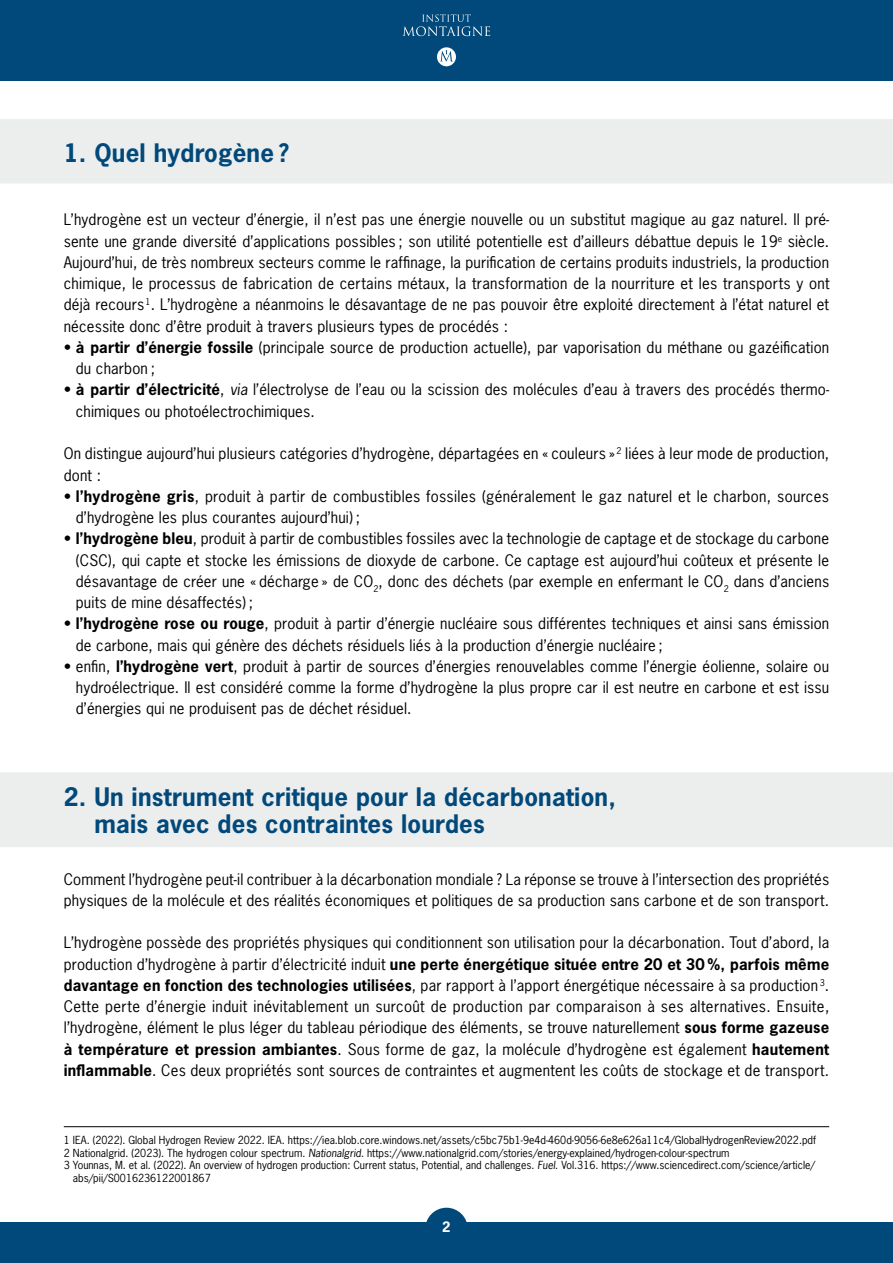
<style>
.page{position:relative;width:893px;height:1263px;background:#fff}
.page>*{position:absolute;margin:0;border:0;box-sizing:border-box;transform-origin:0 0}
._01_titre_2_lignes{font:700 24px/27px "News Gothic Std";letter-spacing:.01em;color:#00497a}
._01_titre{font:700 24px "News Gothic Std";letter-spacing:.01em;color:#00497a}
._01_texte_courant_es{font:15px/21.3px "News Gothic Std";letter-spacing:.01em;color:#000;text-align:justify}
._01_texte_courant{font:15px/21.3px "News Gothic Std";letter-spacing:.01em;color:#000}
.t1{font:700 13.5px "News Gothic Std";color:#fff}
._03_notes_bas_de_pag{font:10.5px/12.8px "News Gothic Std";color:#000}
.s1{font-weight:700}
.s2{font-style:italic}
</style>
<div class="page">
<div style="left:0;top:0;width:893px;height:81px;background:#00497a"></div>
<svg style="left:437px;top:47px;width:19px;height:19px"></svg>
<svg style="left:403px;top:14px;width:87px;height:22px"></svg>
<div style="left:0;top:1222px;width:893px;height:41px;background:#00497a"></div>
<div style="left:425px;top:1208px;width:43px;height:42px;background:#00497a;border-radius:50%"></div>
<div style="left:0;top:119px;width:893px;height:65px;background:#eceded"></div>
<div style="left:0;top:772px;width:893px;height:75px;background:#eceded"></div>
<hr style="left:64px;top:1126px;width:765px;height:1px;background:#000">
<p class="_01_titre" style="left:64px;top:137px;width:227px">1. Quel hydrogène ?</p>
<p class="_01_texte_courant_es" style="left:64px;top:209px;width:767px">L’hydrogène est un vecteur d’énergie, il n’est pas une énergie nouvelle ou un substitut magique au gaz naturel. Il pré&shy;sente une grande diversité d’applications possibles ; son utilité potentielle est d’ailleurs débattue depuis le 19<sup>e</sup> siècle.<br>Aujourd’hui, de très nombreux secteurs comme le raffinage, la purification de certains produits industriels, la production chimique, le processus de fabrication de certains métaux, la transformation de la nourriture et les transports y ont déjà recours <sup>1</sup>. L’hydrogène a néanmoins le désavantage de ne pas pouvoir être exploité directement à l’état naturel et nécessite donc d’être produit à travers plusieurs types de procédés :</p>
<p class="_01_texte_courant" style="left:76px;top:336px;width:755px;text-indent:-12px">• <span class="s1">à partir d’énergie fossile</span> (principale source de production actuelle), par vaporisation du méthane ou gazéification du charbon ;</p>
<p class="_01_texte_courant" style="left:76px;top:379px;width:755px;text-indent:-12px">• <span class="s1">à partir d’électricité</span>, <span class="s2">via</span> l’électrolyse de l’eau ou la scission des molécules d’eau à travers des procédés thermo&shy;chimiques ou photoélectrochimiques.</p>
<p class="_01_texte_courant_es" style="left:64px;top:443px;width:767px">On distingue aujourd’hui plusieurs catégories d’hydrogène, départagées en « couleurs » <sup>2</sup> liées à leur mode de production, dont :</p>
<p class="_01_texte_courant" style="left:76px;top:485px;width:755px;text-indent:-12px">• <span class="s1">l’hydrogène gris</span>, produit à partir de combustibles fossiles (généralement le gaz naturel et le charbon, sources d’hydrogène les plus courantes aujourd’hui) ;</p>
<p class="_01_texte_courant" style="left:76px;top:528px;width:755px;text-align:justify;text-indent:-12px">• <span class="s1">l’hydrogène bleu</span>, produit à partir de combustibles fossiles avec la technologie de captage et de stockage du carbone (CSC), qui capte et stocke les émissions de dioxyde de carbone. Ce captage est aujourd’hui coûteux et présente le désavantage de créer une « décharge » de CO<sub>2</sub>, donc des déchets (par exemple en enfermant le CO<sub>2</sub> dans d’anciens puits de mine désaffectés) ;</p>
<p class="_01_texte_courant" style="left:76px;top:613px;width:755px;text-indent:-12px">• <span class="s1">l’hydrogène rose ou rouge</span>, produit à partir d’énergie nucléaire sous différentes techniques et ainsi sans émission de carbone, mais qui génère des déchets résiduels liés à la production d’énergie nucléaire ;</p>
<p class="_01_texte_courant" style="left:76px;top:655px;width:755px;text-align:justify;text-indent:-12px">• enfin, <span class="s1">l’hydrogène vert</span>, produit à partir de sources d’énergies renouvelables comme l’énergie éolienne, solaire ou hydroélectrique. Il est considéré comme la forme d’hydrogène la plus propre car il est neutre en carbone et est issu d’énergies qui ne produisent pas de déchet résiduel.</p>
<p class="_01_titre_2_lignes" style="left:94px;top:783px;width:523px;text-indent:-31px">2. Un instrument critique pour la décarbonation, mais avec des contraintes lourdes</p>
<p class="_01_texte_courant_es" style="left:64px;top:868px;width:767px">Comment l’hydrogène peut-il contribuer à la décarbonation mondiale ? La réponse se trouve à l’intersection des propriétés physiques de la molécule et des réalités économiques et politiques de sa production sans carbone et de son transport.</p>
<p class="_01_texte_courant_es" style="left:64px;top:932px;width:767px">L’hydrogène possède des propriétés physiques qui conditionnent son utilisation pour la décarbonation. Tout d’abord, la production d’hydrogène à partir d’électricité induit <span class="s1">une perte énergétique située entre 20 et 30 %, parfois même davantage en fonction des technologies utilisées</span>, par rapport à l’apport énergétique nécessaire à sa production <sup>3</sup>.<br>Cette perte d’énergie induit inévitablement un surcoût de production par comparaison à ses alternatives. Ensuite, l’hydrogène, élément le plus léger du tableau périodique des éléments, se trouve naturellement <span class="s1">sous forme gazeuse à température et pression ambiantes</span>. Sous forme de gaz, la molécule d’hydrogène est également <span class="s1">hautement inflammable</span>. Ces deux propriétés sont sources de contraintes et augmentent les coûts de stockage et de transport.</p>
<p class="_03_notes_bas_de_pag" style="left:64px;top:1133px;width:754px">1 IEA. (2022). Global Hydrogen Review 2022. IEA. https://iea.blob.core.windows.net/assets/c5bc75b1-9e4d-460d-9056-6e8e626a11c4/GlobalHydrogenReview2022.pdf</p>
<p class="_03_notes_bas_de_pag" style="left:64px;top:1146px;width:667px">2 Nationalgrid. (2023). The hydrogen colour spectrum. <span class="s2">Nationalgrid</span>. https://www.nationalgrid.com/stories/energy-explained/hydrogen-colour-spectrum</p>
<p class="_03_notes_bas_de_pag" style="left:73px;top:1159px;width:744px;text-indent:-9px">3 Younnas, M. et al. (2022). An overview of hydrogen production: Current status, Potential, and challenges. <span class="s2">Fuel</span>. Vol.316. https://www.sciencedirect.com/science/article/ abs/pii/S0016236122001867</p>
<p class="t1" style="left:442px;top:1218px;width:10px">2</p>
</div>
